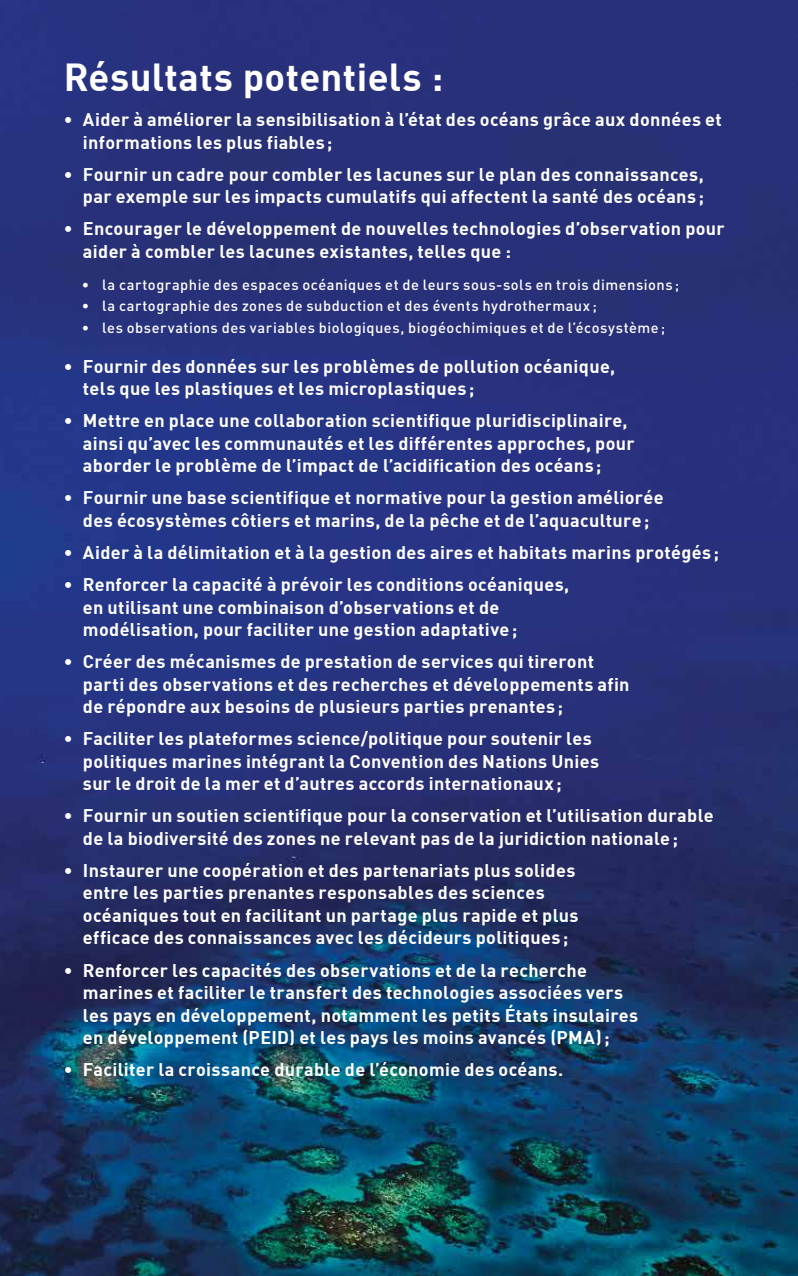
<style>
.page{position:relative;width:798px;height:1276px;background:#fff}
.page>*{position:absolute;margin:0;border:0;box-sizing:border-box;transform-origin:0 0}
.t1{font:38.25px "DIN Bold";letter-spacing:.01em;color:#fff}
.t2{font:18px/22.5px "DIN Bold";letter-spacing:.02em;color:#fff}
.t3{font:500 14.62px "DIN";letter-spacing:.035em;color:#fff}
</style>
<div class="page">
<img style="left:0;top:0;width:797px;height:1276px">
<h1 class="t1" style="left:64px;top:52px;width:381px">Résultats potentiels :</h1>
<p class="t2" style="left:83px;top:107px;width:640px;text-indent:-19px">• Aider à améliorer la sensibilisation à l’état des océans grâce aux données et informations les plus fiables;</p>
<p class="t2" style="left:64px;top:162px;width:641px;text-align:right">• Fournir un cadre pour combler les lacunes sur le plan des connaissances, par exemple sur les impacts cumulatifs qui affectent la santé des océans;</p>
<p class="t2" style="left:83px;top:217px;width:643px;text-indent:-19px">• Encourager le développement de nouvelles technologies d’observation pour aider à combler les lacunes existantes, telles que :</p>
<p class="t3" style="left:82px;top:275px;width:599px">• la cartographie des espaces océaniques et de leurs sous-sols en trois dimensions ;</p>
<p class="t3" style="left:82px;top:296px;width:516px">• la cartographie des zones de subduction et des évents hydrothermaux ;</p>
<p class="t3" style="left:82px;top:318px;width:584px">• les observations des variables biologiques, biogéochimiques et de l’écosystème;</p>
<p class="t2" style="left:83px;top:354px;width:533px;text-indent:-19px">• Fournir des données sur les problèmes de pollution océanique, tels que les plastiques et les microplastiques;</p>
<p class="t2" style="left:83px;top:409px;width:553px;text-indent:-19px">• Mettre en place une collaboration scientifique pluridisciplinaire, ainsi qu’avec les communautés et les différentes approches, pour aborder le problème de l’impact de l’acidification des océans;</p>
<p class="t2" style="left:64px;top:486px;width:601px;text-align:center">• Fournir une base scientifique et normative pour la gestion améliorée des écosystèmes côtiers et marins, de la pêche et de l’aquaculture;</p>
<p class="t2" style="left:64px;top:540px;width:656px">• Aider à la délimitation et à la gestion des aires et habitats marins protégés;</p>
<p class="t2" style="left:83px;top:572px;width:487px;text-indent:-19px">• Renforcer la capacité à prévoir les conditions océaniques, en utilisant une combinaison d’observations et de modélisation, pour faciliter une gestion adaptative;</p>
<p class="t2" style="left:83px;top:649px;width:548px;text-indent:-19px">• Créer des mécanismes de prestation de services qui tireront parti des observations et des recherches et développements afin de répondre aux besoins de plusieurs parties prenantes;</p>
<p class="t2" style="left:83px;top:726px;width:517px;text-indent:-19px">• Faciliter les plateformes science/politique pour soutenir les politiques marines intégrant la Convention des Nations Unies sur le droit de la mer et d’autres accords internationaux;</p>
<p class="t2" style="left:83px;top:804px;width:632px;text-indent:-19px">• Fournir un soutien scientifique pour la conservation et l’utilisation durable de la biodiversité des zones ne relevant pas de la juridiction nationale;</p>
<p class="t2" style="left:83px;top:858px;width:497px;text-indent:-19px">• Instaurer une coopération et des partenariats plus solides entre les parties prenantes responsables des sciences océaniques tout en facilitant un partage plus rapide et plus efficace des connaissances avec les décideurs politiques;</p>
<p class="t2" style="left:83px;top:958px;width:556px;text-indent:-19px">• Renforcer les capacités des observations et de la recherche marines et faciliter le transfert des technologies associées vers les pays en développement, notamment les petits États insulaires en développement (PEID) et les pays les moins avancés (PMA);</p>
<p class="t2" style="left:64px;top:1057px;width:500px">• Faciliter la croissance durable de l’économie des océans.</p>
</div>
